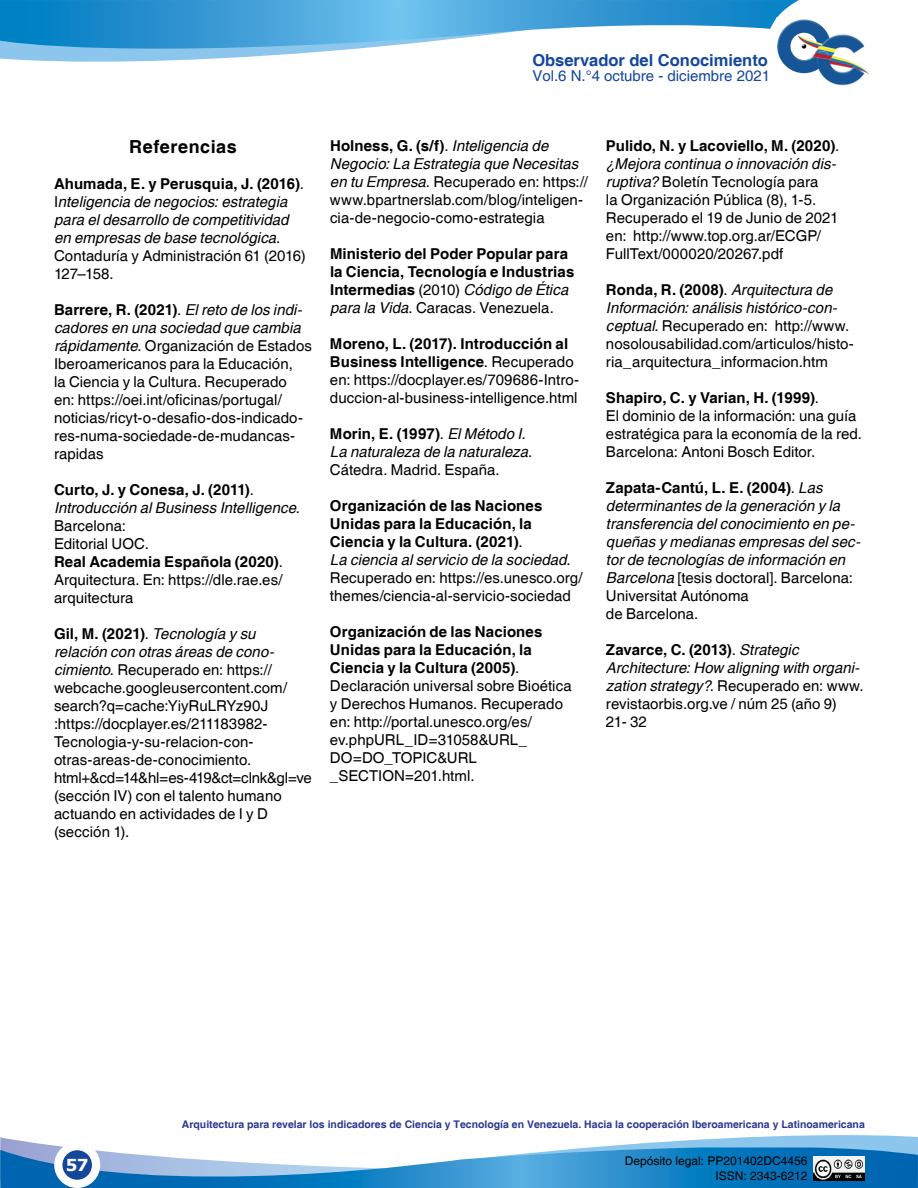
<style>
.page{position:relative;width:918px;height:1188px;background:#fff}
.page>*{position:absolute;margin:0;border:0;box-sizing:border-box;transform-origin:0 0}
.t1{font:700 18px "Helvetica";letter-spacing:.03em;color:#000}
.t2{font:700 16.5px "Helvetica";color:#14479c}
.t3{font:700 16.5px "Verdana";color:#fff}
.t4{font:15px/18px "Helvetica";letter-spacing:.005em;color:#000}
.t5{font:italic 15px/18px "Helvetica";letter-spacing:.005em;color:#000}
.t6{font:700 15px/18px "Helvetica";letter-spacing:.005em;color:#000}
.t7{font:15px "Helvetica";color:#14479c}
.t8{font:12px/14.4px "Helvetica";color:#000;text-align:right}
.t9{font:700 10.5px "Helvetica";color:#2b3990}
.s1{font-weight:700;font-style:normal}
.s2{font-style:normal}
.s3{font-weight:700}
.s4{font-style:italic}
.s5{font-weight:400}
.s6{font-weight:400;font-style:italic}
</style>
<div class="page">
<svg style="left:0;top:1135px;width:918px;height:53px"></svg>
<img style="left:814px;top:1157px;width:50px;height:24px">
<div style="left:54px;top:1142px;width:46px;height:46px;background:#fff;border-radius:50%"></div>
<div style="left:62px;top:1150px;width:30px;height:30px;background:#14479c;border-radius:50%"></div>
<svg style="left:0;top:0;width:769px;height:61px"></svg>
<svg style="left:769px;top:0;width:30px;height:29px"></svg>
<img style="left:776px;top:17px;width:94px;height:69px">
<p class="t2" style="left:532px;top:50px;width:237px">Observador del Conocimiento</p>
<p class="t7" style="left:532px;top:67px;width:239px">Vol.6 N.°4 octubre - diciembre 2021</p>
<p class="t1" style="left:129px;top:136px;width:109px">Referencias</p>
<p class="t5" style="left:54px;top:176px;width:253px"><span class="s1">Ahumada, E. y Perusquia, J. (2016)</span><span class="s2">.<br>I</span>nteligencia de negocios: estrategia para el desarrollo de competitividad en empresas de base tecnológica<span class="s2">.<br>Contaduría y Administración 61 (2016)<br>127–158.</span></p>
<p class="t4" style="left:54px;top:302px;width:259px"><span class="s3">Barrere, R. (2021)</span>. <span class="s4">El reto de los indi&shy;cadores en una sociedad que cambia rápidamente</span>. Organización de Estados Iberoamericanos para la Educación,<br>la Ciencia y la Cultura. Recuperado<br>en: https://oei.int/oficinas/portugal/ noticias/ricyt-o-desafio-dos-indicado&shy;res-numa-sociedade-de-mudancas&shy;rapidas</p>
<p class="t4" style="left:54px;top:482px;width:248px"><span class="s3">Curto, J. y Conesa, J. (2011)</span>.<br><span class="s4">Introducción al Business Intelligence</span>.<br>Barcelona:<br>Editorial UOC.<br><span class="s3">Real Academia Española (2020)</span>.<br>Arquitectura. En: https://dle.rae.es/ arquitectura</p>
<p class="t4" style="left:54px;top:626px;width:259px"><span class="s3">Gil, M. (2021)</span>. <span class="s4">Tecnología y su relación con otras áreas de cono&shy;cimiento</span>. Recuperado en: https:// webcache.googleusercontent.com/ search?q=cache:YiyRuLRYz90J :https://docplayer.es/211183982-<br>Tecnologia-y-su-relacion-con&shy;otras-areas-de-conocimiento. html+&amp;cd=14&amp;hl=es-419&amp;ct=clnk&amp;gl=ve (sección IV) con el talento humano actuando en actividades de I y D (sección 1).</p>
<p class="t4" style="left:330px;top:138px;width:259px"><span class="s3">Holness, G. (s/f)</span>. <span class="s4">Inteligencia de Negocio: La Estrategia que Necesitas en tu Empresa</span>. Recuperado en: https:// www.bpartnerslab.com/blog/inteligen&shy;cia-de-negocio-como-estrategia</p>
<p class="t6" style="left:330px;top:246px;width:246px">Ministerio del Poder Popular para la Ciencia, Tecnología e Industrias Intermedias <span class="s5">(2010)</span> <span class="s6">Código de Ética para la Vida</span><span class="s5">. Caracas. Venezuela.</span></p>
<p class="t4" style="left:330px;top:336px;width:251px"><span class="s3">Moreno, L. (2017). Introducción al Business Intelligence</span>. Recuperado en: https://docplayer.es/709686-Intro&shy;duccion-al-business-intelligence.html</p>
<p class="t5" style="left:330px;top:426px;width:204px"><span class="s1">Morin, E. (1997)</span><span class="s2">.</span> El Método I.<br>La naturaleza de la naturaleza<span class="s2">.<br>Cátedra. Madrid. España.</span></p>
<p class="t6" style="left:330px;top:498px;width:254px">Organización de las Naciones Unidas para la Educación, la Ciencia y la Cultura. (2021)<span class="s5">.<br></span><span class="s6">La ciencia al servicio de la sociedad</span><span class="s5">.<br>Recuperado en: https://es.unesco.org/ themes/ciencia-al-servicio-sociedad</span></p>
<p class="t4" style="left:330px;top:624px;width:243px"><span class="s3">Organización de las Naciones<br>Unidas para la Educación, la<br>Ciencia y la Cultura (2005)</span>.<br>Declaración universal sobre Bioética y Derechos Humanos. Recuperado en: http://portal.unesco.org/es/ ev.phpURL_ID=31058&amp;URL_<br>DO=DO_TOPIC&amp;URL _SECTION=201.html.</p>
<p class="t4" style="left:606px;top:138px;width:235px"><span class="s3">Pulido, N. y Lacoviello, M. (2020)</span>. <span class="s4">¿Mejora continua o innovación dis&shy;ruptiva?</span> Boletín Tecnología para<br>la Organización Pública (8), 1-5.<br>Recuperado el 19 de Junio de 2021 en: http://www.top.org.ar/ECGP/ FullText/000020/20267.pdf</p>
<p class="t4" style="left:606px;top:282px;width:249px"><span class="s3">Ronda, R. (2008)</span>. <span class="s4">Arquitectura de Información: análisis histórico-con&shy;ceptual</span>. Recuperado en: http://www. nosolousabilidad.com/articulos/histo&shy;ria_arquitectura_informacion.htm</p>
<p class="t4" style="left:606px;top:390px;width:258px"><span class="s3">Shapiro, C. y Varian, H. (1999)</span>.<br>El dominio de la información: una guía estratégica para la economía de la red.<br>Barcelona: Antoni Bosch Editor.</p>
<p class="t5" style="left:606px;top:480px;width:256px"><span class="s1">Zapata-Cantú, L. E. (2004)</span><span class="s2">.</span> Las determinantes de la generación y la transferencia del conocimiento en pe&shy;queñas y medianas empresas del sec&shy;tor de tecnologías de información en<br>Barcelona <span class="s2">[tesis doctoral]. Barcelona:<br>Universitat Autónoma<br>de Barcelona.</span></p>
<p class="t5" style="left:606px;top:642px;width:259px"><span class="s1">Zavarce, C. (2013)</span><span class="s2">.</span> Strategic<br>Architecture: How aligning with organi&shy;zation strategy?<span class="s2">. Recuperado en: www. revistaorbis.org.ve / núm 25 (año 9)<br>21- 32</span></p>
<p class="t3" style="left:66px;top:1154px;width:24px">57</p>
<p class="t9" style="left:182px;top:1118px;width:685px">Arquitectura para revelar los indicadores de Ciencia y Tecnología en Venezuela. Hacia la cooperación Iberoamericana y Latinoamericana</p>
<p class="t8" style="left:625px;top:1154px;width:184px">Depósito legal: PP201402DC4456<br>ISSN: 2343-6212</p>
</div>
